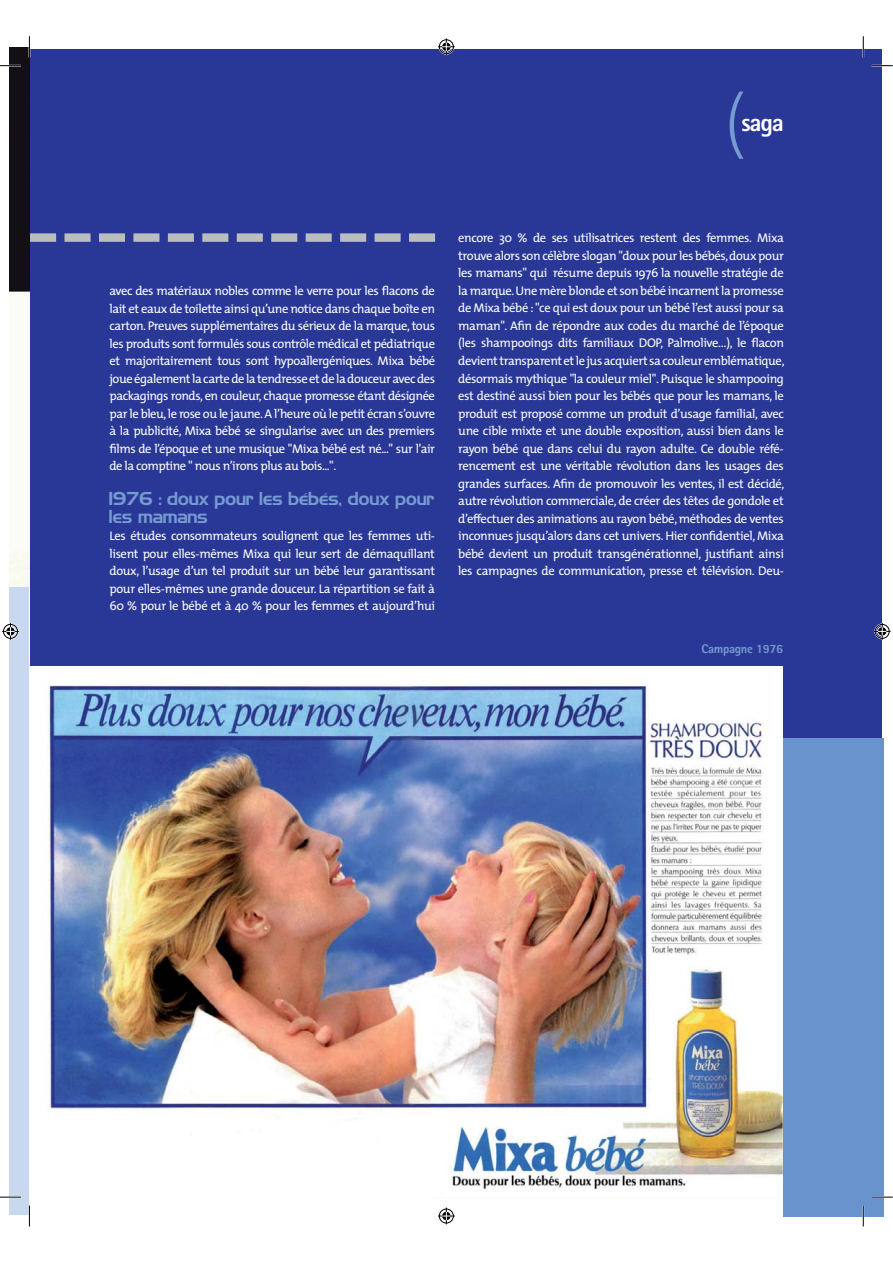
<style>
.page{position:relative;width:893px;height:1263px;background:#fff}
.page>*{position:absolute;margin:0;border:0;box-sizing:border-box;transform-origin:0 0}
.t1{font:300 70.05px "The Mix";color:#769bd1}
.t2{font:800 25.2px "Rotis Sans Serif";color:#fff}
.t3{font:16.8px/17.5px "Hancock Park Laser";color:#769bd1}
.t4{font:12.6px/17.5px "The Mix";letter-spacing:-.03em;color:#fff;text-align:justify}
.t5{font:800 12.6px "Rotis Sans Serif";letter-spacing:-.025em;color:#769bd1}
</style>
<div class="page">
<div style="left:10px;top:66px;width:19px;height:1149px;background:#c7d8ef"></div>
<div style="left:30px;top:50px;width:852px;height:1165px;background:#293896"></div>
<svg style="left:30px;top:233px;width:405px;height:9px"></svg>
<div style="left:621px;top:738px;width:262px;height:479px;background:#6993cd"></div>
<img style="left:10px;top:47px;width:19px;height:539px">
<div style="left:29px;top:667px;width:754px;height:550px;background:#fff"></div>
<img style="left:46px;top:684px;width:736px;height:515px">
<hr style="left:0;top:65px;width:21px;height:2px;background:#fff">
<hr style="left:872px;top:65px;width:21px;height:2px;background:#fff">
<hr style="left:0;top:1196px;width:21px;height:2px;background:#fff">
<hr style="left:872px;top:1196px;width:21px;height:2px;background:#fff">
<hr style="left:862px;top:36px;width:2px;height:21px;background:#fff">
<hr style="left:862px;top:1206px;width:2px;height:21px;background:#fff">
<svg style="left:0;top:65px;width:21px;height:1px"></svg>
<svg style="left:872px;top:65px;width:21px;height:1px"></svg>
<svg style="left:0;top:1197px;width:21px;height:1px"></svg>
<svg style="left:872px;top:1197px;width:21px;height:1px"></svg>
<svg style="left:29px;top:36px;width:1px;height:21px"></svg>
<svg style="left:29px;top:1206px;width:1px;height:21px"></svg>
<svg style="left:863px;top:36px;width:1px;height:21px"></svg>
<svg style="left:863px;top:1206px;width:1px;height:21px"></svg>
<svg style="left:438px;top:38px;width:17px;height:17px"></svg>
<svg style="left:438px;top:1208px;width:17px;height:16px"></svg>
<svg style="left:2px;top:623px;width:17px;height:17px"></svg>
<svg style="left:874px;top:623px;width:16px;height:17px"></svg>
<h1 class="t1" style="left:724px;top:80px;width:23px">(</h1>
<h2 class="t2" style="left:741px;top:114px;width:44px">saga</h2>
<p class="t4" style="left:109px;top:283px;width:327px">avec des matériaux nobles comme le verre pour les flacons de lait et eaux de toilette ainsi qu’une notice dans chaque boîte en carton. Preuves supplémentaires du sérieux de la marque, tous les produits sont formulés sous contrôle médical et pédiatrique et majoritairement tous sont hypoallergéniques. Mixa bébé joue également la carte de la tendresse et de la douceur avec des packagings ronds, en couleur, chaque promesse étant désignée par le bleu, le rose ou le jaune. A l’heure où le petit écran s’ouvre à la publicité, Mixa bébé se singularise avec un des premiers films de l’époque et une musique "Mixa bébé est né..." sur l’air de la comptine " nous n’irons plus au bois...".</p>
<h3 class="t3" style="left:109px;top:492px;width:327px">1976 : doux pour les bébés, doux pour les mamans</h3>
<p class="t4" style="left:109px;top:528px;width:327px">Les études consommateurs soulignent que les femmes uti&shy;lisent pour elles-mêmes Mixa qui leur sert de démaquillant doux, l’usage d’un tel produit sur un bébé leur garantissant pour elles-mêmes une grande douceur. La répartition se fait à 60 % pour le bébé et à 40 % pour les femmes et aujourd’hui</p>
<p class="t4" style="left:458px;top:231px;width:328px">encore 30 % de ses utilisatrices restent des femmes. Mixa trouve alors son célèbre slogan "doux pour les bébés, doux pour les mamans" qui résume depuis 1976 la nouvelle stratégie de la marque. Une mère blonde et son bébé incarnent la promesse de Mixa bébé : "ce qui est doux pour un bébé l’est aussi pour sa maman". Afin de répondre aux codes du marché de l’époque (les shampooings dits familiaux DOP, Palmolive…), le flacon devient transparent et le jus acquiert sa couleur emblématique, désormais mythique "la couleur miel". Puisque le shampooing est destiné aussi bien pour les bébés que pour les mamans, le produit est proposé comme un produit d’usage familial, avec une cible mixte et une double exposition, aussi bien dans le rayon bébé que dans celui du rayon adulte. Ce double réfé&shy;rencement est une véritable révolution dans les usages des grandes surfaces. Afin de promouvoir les ventes, il est décidé, autre révolution commerciale, de créer des têtes de gondole et d’effectuer des animations au rayon bébé, méthodes de ventes inconnues jusqu’alors dans cet univers. Hier confidentiel, Mixa bébé devient un produit transgénérationnel, justifiant ainsi les campagnes de communication, presse et télévision. Deu-</p>
<p class="t5" style="left:701px;top:644px;width:83px">Campagne 1976</p>
</div>
